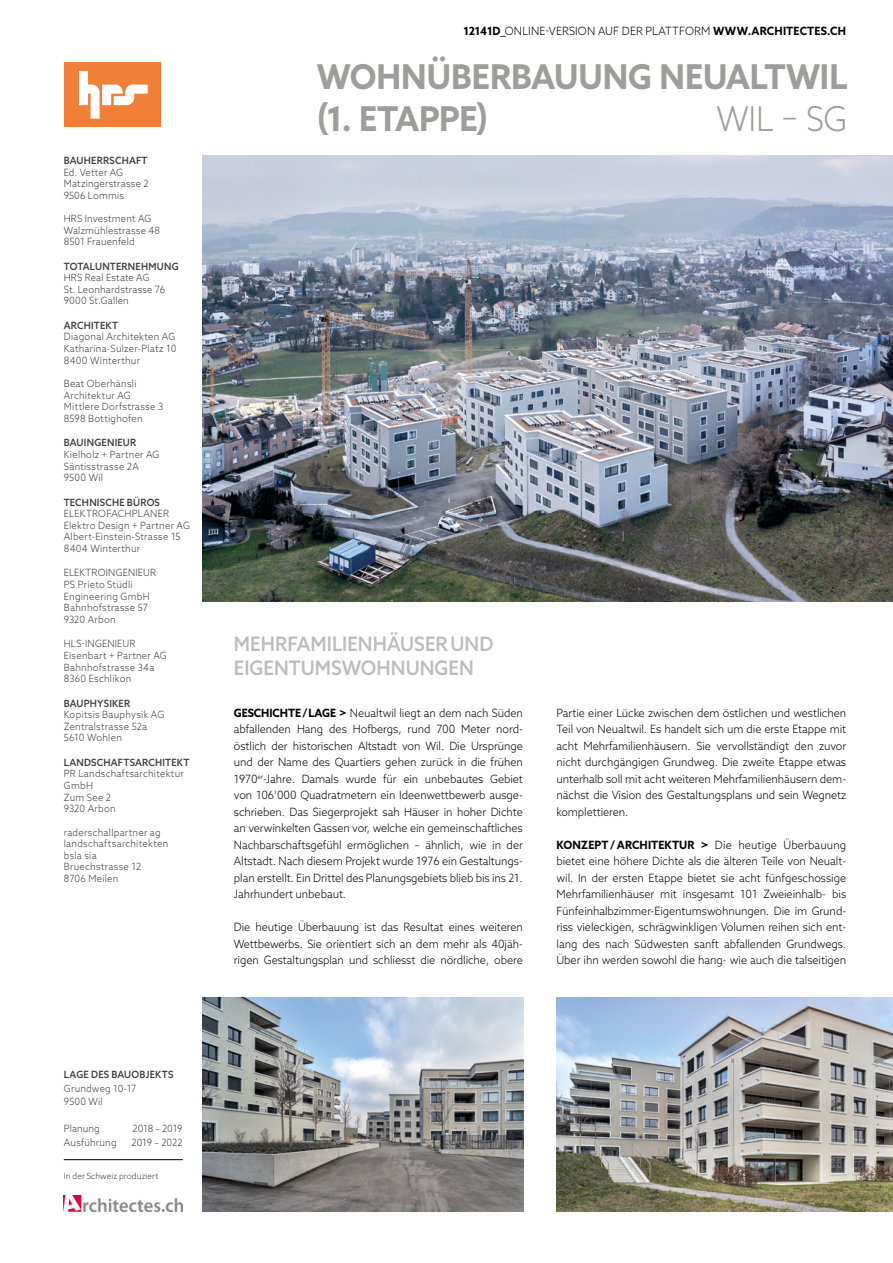
<style>
.page{position:relative;width:893px;height:1263px;background:#fff}
.page>*{position:absolute;margin:0;border:0;box-sizing:border-box;transform-origin:0 0}
.t1{font:700 34.2px/42px "Azo Sans";letter-spacing:-.005em;color:#9d9d9c;scale:.95 1}
.t2{font:300 34.2px "Azo Sans";color:#9d9d9c;scale:.95 1}
.t3{font:500 19.95px/24px "Azo Sans";letter-spacing:.005em;color:#bcbcbc;scale:.95 1}
.t4{font:300 11.4px/16.5px "Azo Sans";letter-spacing:-.005em;color:#000;text-align:justify;scale:.95 1}
.t5{font:300 11.4px "Azo Sans";letter-spacing:.015em;color:#000;scale:.95 1}
.t6{font:300 10.05px/11.6px "Azo Sans";letter-spacing:.025em;color:#3c3c3b;scale:.95 1}
.t7{font:500 10.05px "Azo Sans";letter-spacing:.025em;color:#3c3c3b;scale:.95 1}
.t8{font:300 10.05px "Azo Sans";letter-spacing:-.025em;color:#3c3c3b;scale:.95 1}
.t9{font:300 10.05px "Azo Sans";letter-spacing:-.01em;color:#3c3c3b;scale:.95 1}
.t10{font:300 10.05px "Azo Sans";letter-spacing:.005em;color:#3c3c3b;scale:.95 1}
.t11{font:300 8.55px "Azo Sans";letter-spacing:.01em;color:#3c3c3b;scale:.95 1}
.s1{font-weight:700}
</style>
<div class="page">
<img style="left:202px;top:156px;width:691px;height:445px">
<hr style="left:64px;top:1159px;width:119px;height:1px;background:#000">
<img style="left:64px;top:1195px;width:119px;height:16px">
<img style="left:202px;top:997px;width:322px;height:215px">
<img style="left:556px;top:997px;width:337px;height:215px">
<div style="left:64px;top:63px;width:97px;height:64px;background:#f07f38"></div>
<svg style="left:79px;top:71px;width:69px;height:48px"></svg>
<p class="t7" style="left:64px;top:154px;width:90px">BAUHERRSCHAFT</p>
<p class="t6" style="left:64px;top:166px;width:91px">Ed. Vetter AG<br>Matzingerstrasse 2<br>9506 Lommis</p>
<p class="t6" style="left:64px;top:212px;width:103px">HRS Investment AG<br>Walzmühlestrasse 48<br>8501 Frauenfeld</p>
<p class="t7" style="left:64px;top:259px;width:122px">TOTALUNTERNEHMUNG</p>
<p class="t6" style="left:64px;top:272px;width:108px">HRS Real Estate AG<br>St. Leonhardstrasse 76<br>9000 St.Gallen</p>
<p class="t7" style="left:64px;top:319px;width:59px">ARCHITEKT</p>
<p class="t6" style="left:64px;top:331px;width:120px;text-align:justify">Diagonal Architekten AG Katharina-Sulzer-Platz 10<br>8400 Winterthur</p>
<p class="t6" style="left:64px;top:377px;width:106px">Beat Oberhänsli<br>Architektur AG<br>Mittlere Dorfstrasse 3<br>8598 Bottighofen</p>
<p class="t7" style="left:64px;top:436px;width:78px">BAUINGENIEUR</p>
<p class="t6" style="left:64px;top:448px;width:102px">Kielholz + Partner AG<br>Säntisstrasse 2A<br>9500 Wil</p>
<p class="t7" style="left:64px;top:495px;width:103px">TECHNISCHE BÜROS</p>
<p class="t6" style="left:64px;top:508px;width:134px">ELEKTROFACHPLANER<br>Elektro Design + Partner AG<br>Albert-Einstein-Strasse 15<br>8404 Winterthur</p>
<p class="t6" style="left:64px;top:567px;width:99px">ELEKTROINGENIEUR<br>PS Prieto Stüdli<br>Engineering GmbH<br>Bahnhofstrasse 57<br>9320 Arbon</p>
<p class="t6" style="left:64px;top:638px;width:110px">HLS-INGENIEUR<br>Eisenbart + Partner AG<br>Bahnhofstrasse 34a<br>8360 Eschlikon</p>
<p class="t7" style="left:64px;top:696px;width:71px">BAUPHYSIKER</p>
<p class="t6" style="left:64px;top:709px;width:107px">Kopitsis Bauphysik AG<br>Zentralstrasse 52a<br>5610 Wohlen</p>
<p class="t7" style="left:64px;top:755px;width:134px">LANDSCHAFTSARCHITEKT</p>
<p class="t6" style="left:64px;top:768px;width:128px">PR Landschaftsarchitektur<br>GmbH<br>Zum See 2<br>9320 Arbon</p>
<p class="t6" style="left:64px;top:826px;width:111px">raderschallpartner ag landschaftsarchitekten bsla sia<br>Bruechstrasse 12<br>8706 Meilen</p>
<p class="t7" style="left:64px;top:1068px;width:117px">LAGE DES BAUOBJEKTS</p>
<p class="t6" style="left:64px;top:1081px;width:78px;line-height:13.5px">Grundweg 10-17<br>9500 Wil</p>
<p class="t10" style="left:64px;top:1122px;width:39px">Planung</p>
<p class="t8" style="left:133px;top:1122px;width:54px">2018 – 2019</p>
<p class="t6" style="left:64px;top:1136px;width:57px">Ausführung</p>
<p class="t9" style="left:131px;top:1135px;width:56px">2019 – 2022</p>
<p class="t11" style="left:64px;top:1170px;width:101px">In der Schweiz produziert</p>
<p class="t5" style="left:464px;top:24px;width:404px"><span class="s1">12141D_</span>ONLINE-VERSION AUF DER PLATTFORM <span class="s1">WWW.ARCHITECTES.CH</span></p>
<h1 class="t1" style="left:317px;top:55px;width:560px">WOHNÜBERBAUUNG NEUALTWIL (1. ETAPPE)</h1>
<h1 class="t2" style="left:717px;top:97px;width:139px">WIL – SG</h1>
<h2 class="t3" style="left:234px;top:631px;width:275px">MEHRFAMILIENHÄUSERUND<br>EIGENTUMSWOHNUNGEN</h2>
<p class="t4" style="left:234px;top:704px;width:306px"><span class="s1">GESCHICHTE/LAGE &gt;</span> Neualtwil liegt an dem nach Süden abfallenden Hang des Hofbergs, rund 700 Meter nord&shy;östlich der historischen Altstadt von Wil. Die Ursprünge und der Name des Quartiers gehen zurück in die frühen 1970<sup>er</sup>-Jahre. Damals wurde für ein unbebautes Gebiet von 106‘000 Quadratmetern ein Ideenwettbewerb ausge&shy;schrieben. Das Siegerprojekt sah Häuser in hoher Dichte an verwinkelten Gassen vor, welche ein gemeinschaftliches Nachbarschaftsgefühl ermöglichen – ähnlich, wie in der Altstadt. Nach diesem Projekt wurde 1976 ein Gestaltungs&shy;plan erstellt. Ein Drittel des Planungsgebiets blieb bis ins 21.<br>Jahrhundert unbebaut.</p>
<p class="t4" style="left:234px;top:919px;width:306px">Die heutige Überbauung ist das Resultat eines weiteren Wettbewerbs. Sie orientiert sich an dem mehr als 40jäh&shy;rigen Gestaltungsplan und schliesst die nördliche, obere</p>
<p class="t4" style="left:556px;top:704px;width:306px">Partie einer Lücke zwischen dem östlichen und westlichen Teil von Neualtwil. Es handelt sich um die erste Etappe mit acht Mehrfamilienhäusern. Sie vervollständigt den zuvor nicht durchgängigen Grundweg. Die zweite Etappe etwas unterhalb soll mit acht weiteren Mehrfamilienhäusern dem&shy;nächst die Vision des Gestaltungsplans und sein Wegnetz komplettieren.</p>
<p class="t4" style="left:556px;top:836px;width:306px"><span class="s1">KONZEPT/ARCHITEKTUR &gt;</span> Die heutige Überbauung bietet eine höhere Dichte als die älteren Teile von Neualt&shy;wil. In der ersten Etappe bietet sie acht fünfgeschossige Mehrfamilienhäuser mit insgesamt 101 Zweieinhalb- bis Fünfeinhalbzimmer-Eigentumswohnungen. Die im Grund&shy;riss vieleckigen, schrägwinkligen Volumen reihen sich ent&shy;lang des nach Südwesten sanft abfallenden Grundwegs.<br>Über ihn werden sowohl die hang- wie auch die talseitigen</p>
</div>
